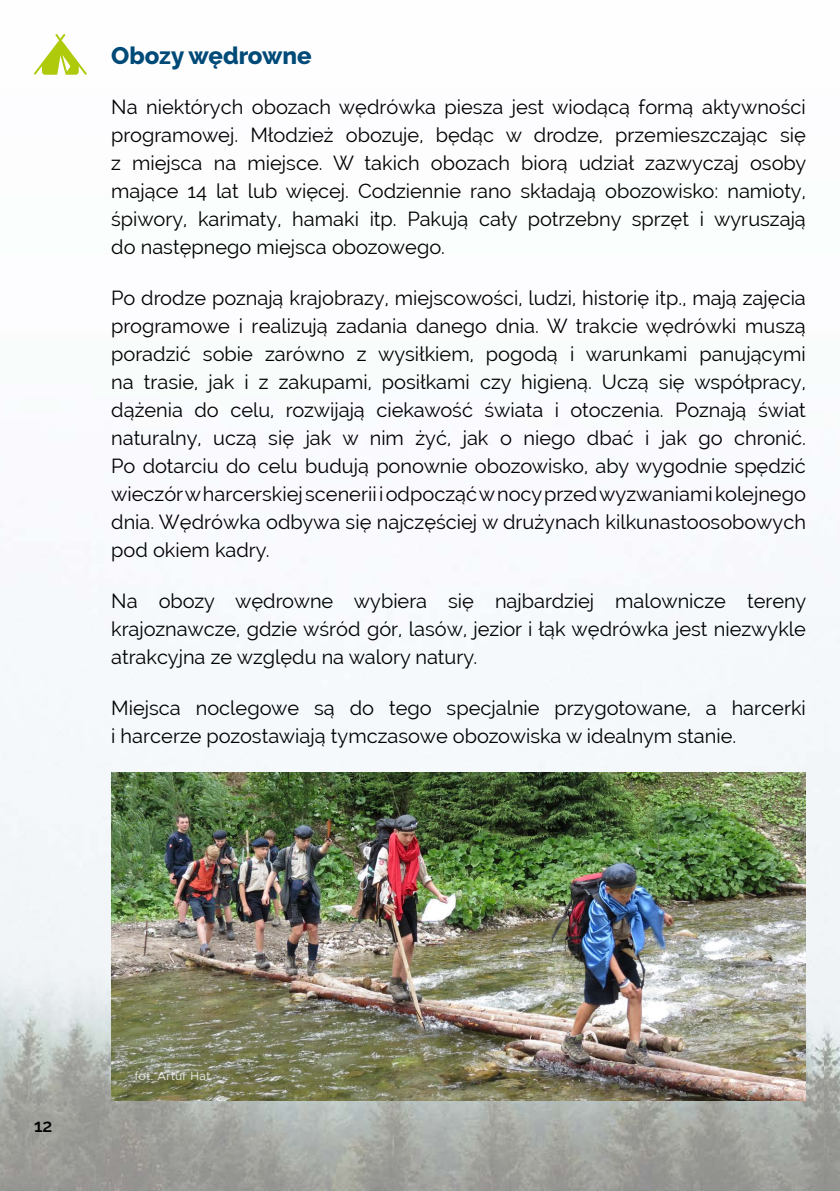
<style>
.page{position:relative;width:840px;height:1191px;background:#fff}
.page>*{position:absolute;margin:0;border:0;box-sizing:border-box;transform-origin:0 0}
.t1{font:800 24px "Raleway";color:#004a78}
.t2{font:20px/28px "Raleway";color:#000;text-align:justify}
.t3{font:600 18px "Raleway";color:#000}
.t4{font:12px "Metropolis";color:#fff}
</style>
<div class="page">
<img style="left:0;top:554px;width:839px;height:637px">
<svg style="left:34px;top:34px;width:53px;height:41px"></svg>
<img style="left:111px;top:772px;width:694px;height:328px">
<p class="t1" style="left:111px;top:42px;width:202px">Obozy wędrowne</p>
<p class="t2" style="left:111px;top:93px;width:696px">Na niektórych obozach wędrówka piesza jest wiodącą formą aktywności programowej. Młodzież obozuje, będąc w drodze, przemieszczając się z miejsca na miejsce. W takich obozach biorą udział zazwyczaj osoby mające 14 lat lub więcej. Codziennie rano składają obozowisko: namioty, śpiwory, karimaty, hamaki itp. Pakują cały potrzebny sprzęt i wyruszają do następnego miejsca obozowego.</p>
<p class="t2" style="left:111px;top:284px;width:695px">Po drodze poznają krajobrazy, miejscowości, ludzi, historię itp., mają zajęcia programowe i realizują zadania danego dnia. W trakcie wędrówki muszą poradzić sobie zarówno z wysiłkiem, pogodą i warunkami panującymi na trasie, jak i z zakupami, posiłkami czy higieną. Uczą się współpracy, dążenia do celu, rozwijają ciekawość świata i otoczenia. Poznają świat naturalny, uczą się jak w nim żyć, jak o niego dbać i jak go chronić.<br>Po dotarciu do celu budują ponownie obozowisko, aby wygodnie spędzić wieczór w harcerskiej scenerii i odpocząć w nocy przed wyzwaniami kolejnego dnia. Wędrówka odbywa się najczęściej w drużynach kilkunastoosobowych pod okiem kadry.</p>
<p class="t2" style="left:111px;top:587px;width:696px">Na obozy wędrowne wybiera się najbardziej malownicze tereny krajoznawcze, gdzie wśród gór, lasów, jezior i łąk wędrówka jest niezwykle atrakcyjna ze względu na walory natury.</p>
<p class="t2" style="left:111px;top:693px;width:695px">Miejsca noclegowe są do tego specjalnie przygotowane, a harcerki i harcerze pozostawiają tymczasowe obozowiska w idealnym stanie.</p>
<p class="t3" style="left:34px;top:1115px;width:20px">12</p>
<p class="t4" style="left:134px;top:1068px;width:78px">fot. Artur Hat</p>
</div>
